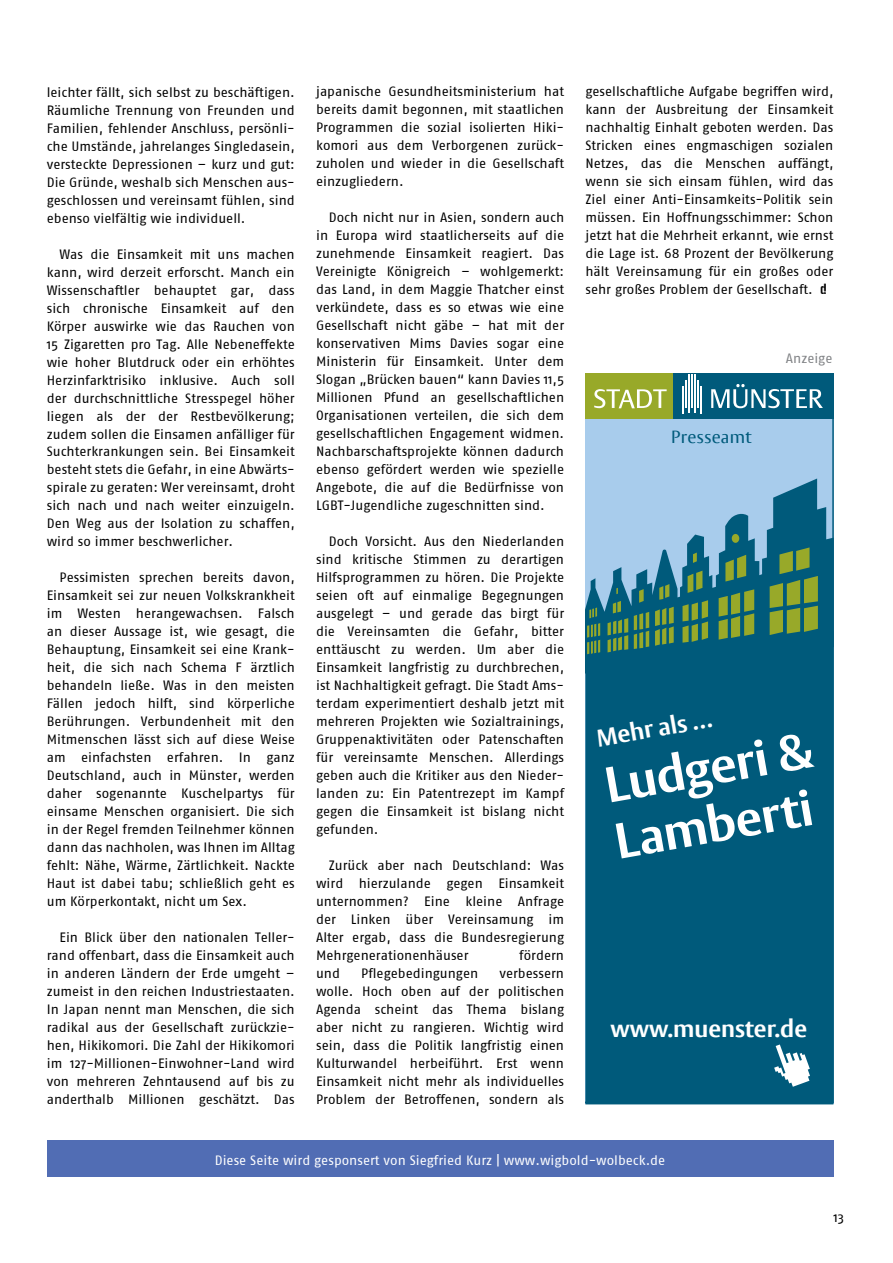
<style>
.page{position:relative;width:893px;height:1263px;background:#fff}
.page>*{position:absolute;margin:0;border:0;box-sizing:border-box;transform-origin:0 0}
.t1{font:700 49.65px/57px "Vesta Pro";color:#fff}
.t2{font:700 24.15px "Vesta Pro";color:#fff}
.t3{font:700 23.85px "Vesta Pro";color:#fff}
.t4{font:17.55px "Vesta Pro";letter-spacing:.02em;color:#005a7b}
.t5{font:13.5px/18px "Fago No Regular Roman";color:#000;text-align:justify}
.t6{font:13.5px "Fago No Regular Roman";color:#fff}
.t7{font:13.5px "Fago No Regular Roman";letter-spacing:.005em;color:#808285}
</style>
<div class="page">
<svg style="left:585px;top:373px;width:248px;height:730px;background:#29748c"></svg>
<div style="left:47px;top:1141px;width:786px;height:36px;background:#516db4"></div>
<p class="t5" style="left:47px;top:83px;width:250px">leichter fällt, sich selbst zu beschäftigen.<br>Räumliche Trennung von Freunden und Familien, fehlender Anschluss, persönli&shy;che Umstände, jahrelanges Singledasein, versteckte Depressionen – kurz und gut:<br>Die Gründe, weshalb sich Menschen aus&shy;geschlossen und vereinsamt fühlen, sind ebenso vielfältig wie individuell.</p>
<p class="t5" style="left:47px;top:245px;width:250px;text-indent:13px">Was die Einsamkeit mit uns machen kann, wird derzeit erforscht. Manch ein Wissenschaftler behauptet gar, dass sich chronische Einsamkeit auf den Körper auswirke wie das Rauchen von 15 Zigaretten pro Tag. Alle Nebeneffekte wie hoher Blutdruck oder ein erhöhtes Herzinfarktrisiko inklusive. Auch soll der durchschnittliche Stresspegel höher liegen als der der Restbevölkerung; zudem sollen die Einsamen anfälliger für Suchterkrankungen sein. Bei Einsamkeit besteht stets die Gefahr, in eine Abwärts&shy;spirale zu geraten: Wer vereinsamt, droht sich nach und nach weiter einzuigeln.<br>Den Weg aus der Isolation zu schaffen, wird so immer beschwerlicher.</p>
<p class="t5" style="left:47px;top:569px;width:250px;text-indent:13px">Pessimisten sprechen bereits davon, Einsamkeit sei zur neuen Volkskrankheit im Westen herangewachsen. Falsch an dieser Aussage ist, wie gesagt, die Behauptung, Einsamkeit sei eine Krank&shy;heit, die sich nach Schema F ärztlich behandeln ließe. Was in den meisten Fällen jedoch hilft, sind körperliche Berührungen. Verbundenheit mit den Mitmenschen lässt sich auf diese Weise am einfachsten erfahren. In ganz Deutschland, auch in Münster, werden daher sogenannte Kuschelpartys für einsame Menschen organisiert. Die sich in der Regel fremden Teilnehmer können dann das nachholen, was Ihnen im Alltag fehlt: Nähe, Wärme, Zärtlichkeit. Nackte Haut ist dabei tabu; schließlich geht es um Körperkontakt, nicht um Sex.</p>
<p class="t5" style="left:47px;top:929px;width:250px;text-indent:13px">Ein Blick über den nationalen Teller&shy;rand offenbart, dass die Einsamkeit auch in anderen Ländern der Erde umgeht – zumeist in den reichen Industriestaaten.<br>In Japan nennt man Menschen, die sich radikal aus der Gesellschaft zurückzie&shy;hen, Hikikomori. Die Zahl der Hikikomori im 127-Millionen-Einwohner-Land wird von mehreren Zehntausend auf bis zu anderthalb Millionen geschätzt. Das</p>
<p class="t5" style="left:316px;top:82px;width:250px">japanische Gesundheitsministerium hat bereits damit begonnen, mit staatlichen Programmen die sozial isolierten Hiki&shy;komori aus dem Verborgenen zurück&shy;zuholen und wieder in die Gesellschaft einzugliedern.</p>
<p class="t5" style="left:316px;top:208px;width:250px;text-indent:13px">Doch nicht nur in Asien, sondern auch in Europa wird staatlicherseits auf die zunehmende Einsamkeit reagiert. Das Vereinigte Königreich – wohlgemerkt: das Land, in dem Maggie Thatcher einst verkündete, dass es so etwas wie eine Gesellschaft nicht gäbe – hat mit der konservativen Mims Davies sogar eine Ministerin für Einsamkeit. Unter dem Slogan „Brücken bauen“ kann Davies 11,5<br>Millionen Pfund an gesellschaftlichen Organisationen verteilen, die sich dem gesellschaftlichen Engagement widmen.<br>Nachbarschaftsprojekte können dadurch ebenso gefördert werden wie spezielle Angebote, die auf die Bedürfnisse von LGBT-Jugendliche zugeschnitten sind.</p>
<p class="t5" style="left:316px;top:532px;width:250px;text-indent:13px">Doch Vorsicht. Aus den Niederlanden sind kritische Stimmen zu derartigen Hilfsprogrammen zu hören. Die Projekte seien oft auf einmalige Begegnungen ausgelegt – und gerade das birgt für die Vereinsamten die Gefahr, bitter enttäuscht zu werden. Um aber die Einsamkeit langfristig zu durchbrechen, ist Nachhaltigkeit gefragt. Die Stadt Ams&shy;terdam experimentiert deshalb jetzt mit mehreren Projekten wie Sozialtrainings, Gruppenaktivitäten oder Patenschaften für vereinsamte Menschen. Allerdings geben auch die Kritiker aus den Nieder&shy;landen zu: Ein Patentrezept im Kampf gegen die Einsamkeit ist bislang nicht gefunden.</p>
<p class="t5" style="left:316px;top:856px;width:250px;text-indent:13px">Zurück aber nach Deutschland: Was wird hierzulande gegen Einsamkeit unternommen? Eine kleine Anfrage der Linken über Vereinsamung im Alter ergab, dass die Bundesregierung Mehrgenerationenhäuser</p>
<p class="t5" style="left:519px;top:946px;width:46px">fördern</p>
<p class="t5" style="left:316px;top:964px;width:26px">und</p>
<p class="t5" style="left:361px;top:964px;width:119px">Pflegebedingungen</p>
<p class="t5" style="left:316px;top:964px;width:250px;text-indent:183px">verbessern wolle. Hoch oben auf der politischen Agenda scheint das Thema bislang aber nicht zu rangieren. Wichtig wird sein, dass die Politik langfristig einen Kulturwandel herbeiführt. Erst wenn Einsamkeit nicht mehr als individuelles Problem der Betroffenen, sondern als</p>
<p class="t5" style="left:585px;top:82px;width:250px">gesellschaftliche Aufgabe begriffen wird, kann der Ausbreitung der Einsamkeit nachhaltig Einhalt geboten werden. Das Stricken eines engmaschigen sozialen Netzes, das die Menschen auffängt, wenn sie sich einsam fühlen, wird das Ziel einer Anti-Einsamkeits-Politik sein müssen. Ein Hoffnungsschimmer: Schon jetzt hat die Mehrheit erkannt, wie ernst die Lage ist. 68 Prozent der Bevölkerung hält Vereinsamung für ein großes oder sehr großes Problem der Gesellschaft. #</p>
<p class="t4" style="left:671px;top:427px;width:82px">Presseamt</p>
<p class="t7" style="left:786px;top:350px;width:48px">Anzeige</p>
<h2 class="t2" style="left:594px;top:724px;width:118px;rotate:-10deg">Mehr als …</h2>
<h1 class="t1" style="left:600px;top:757px;width:212px;rotate:-10deg">Ludgeri &amp;<br>Lamberti</h1>
<h3 class="t3" style="left:610px;top:1014px;width:198px">www.muenster.de</h3>
<p class="t6" style="left:215px;top:1152px;width:452px">Diese Seite wird gesponsert von Siegfried Kurz | www.wigbold-wolbeck.de</p>
<p class="t5" style="left:833px;top:1208px;width:12px">13</p>
</div>
